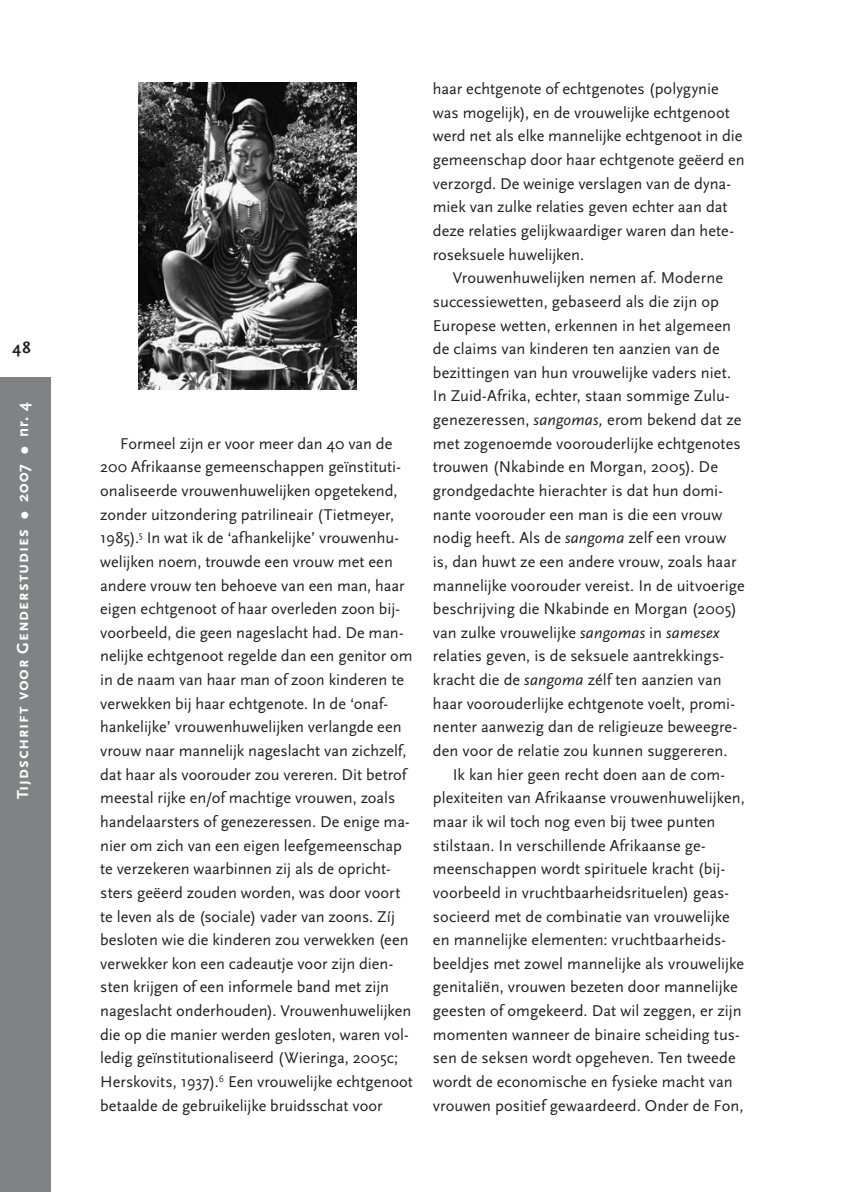
<style>
.page{position:relative;width:844px;height:1192px;background:#fff}
.page>*{position:absolute;margin:0;border:0;box-sizing:border-box;transform-origin:0 0}
.t1{font:700 16.62px "Scala Sans Caps";letter-spacing:.05em;color:#fff}
.t2{font:700 16.62px "Scala Sans";color:#231f20}
.t3{font:16.28px/23.6px "Scala Sans";color:#231f20}
.s1{font-family:"Scala Sans"}
.s2{font-style:italic}
</style>
<div class="page">
<div style="left:0;top:378px;width:51px;height:813px;background:#808285"></div>
<img style="left:138px;top:82px;width:218px;height:307px">
<p class="t2" style="left:13px;top:338px;width:19px">48</p>
<p class="t1" style="left:13px;top:799px;width:398px;rotate:-90deg">Tijdschrift voor Genderstudies ● <span class="s1">2007</span> ● <span class="s1">nr. 4</span></p>
<p class="t3" style="left:100px;top:432px;width:314px;text-indent:20px">Formeel zijn er voor meer dan 40 van de 200 Afrikaanse gemeenschappen geïnstituti&shy;onaliseerde vrouwenhuwelijken opgetekend, zonder uitzondering patrilineair (Tietmeyer, 1985).<sup>5</sup> In wat ik de ‘afhankelijke’ vrouwenhu&shy;welijken noem, trouwde een vrouw met een andere vrouw ten behoeve van een man, haar eigen echtgenoot of haar overleden zoon bij&shy;voorbeeld, die geen nageslacht had. De man&shy;nelijke echtgenoot regelde dan een genitor om in de naam van haar man of zoon kinderen te verwekken bij haar echtgenote. In de ‘onaf&shy;hankelijke’ vrouwenhuwelijken verlangde een vrouw naar mannelijk nageslacht van zichzelf, dat haar als voorouder zou vereren. Dit betrof meestal rijke en/of machtige vrouwen, zoals handelaarsters of genezeressen. De enige ma&shy;nier om zich van een eigen leefgemeenschap te verzekeren waarbinnen zij als de opricht&shy;sters geëerd zouden worden, was door voort te leven als de (sociale) vader van zoons. Zíj besloten wie die kinderen zou verwekken (een verwekker kon een cadeautje voor zijn dien&shy;sten krijgen of een informele band met zijn nageslacht onderhouden). Vrouwenhuwelijken die op die manier werden gesloten, waren vol&shy;ledig geïnstitutionaliseerd (Wieringa, 2005c; Herskovits, 1937).<sup>6</sup> Een vrouwelijke echtgenoot betaalde de gebruikelijke bruidsschat voor</p>
<p class="t3" style="left:433px;top:77px;width:313px">haar echtgenote of echtgenotes (polygynie was mogelijk), en de vrouwelijke echtgenoot werd net als elke mannelijke echtgenoot in die gemeenschap door haar echtgenote geëerd en verzorgd. De weinige verslagen van de dyna&shy;miek van zulke relaties geven echter aan dat deze relaties gelijkwaardiger waren dan hete&shy;roseksuele huwelijken.</p>
<p class="t3" style="left:433px;top:266px;width:313px;text-indent:20px">Vrouwenhuwelijken nemen af. Moderne successiewetten, gebaseerd als die zijn op Europese wetten, erkennen in het algemeen de claims van kinderen ten aanzien van de bezittingen van hun vrouwelijke vaders niet.<br>In Zuid-Afrika, echter, staan sommige Zulu&shy;genezeressen, <span class="s2">sangomas,</span> erom bekend dat ze met zogenoemde voorouderlijke echtgenotes trouwen (Nkabinde en Morgan, 2005). De grondgedachte hierachter is dat hun domi&shy;nante voorouder een man is die een vrouw nodig heeft. Als de <span class="s2">sangoma</span> zelf een vrouw is, dan huwt ze een andere vrouw, zoals haar mannelijke voorouder vereist. In de uitvoerige beschrijving die Nkabinde en Morgan (2005) van zulke vrouwelijke <span class="s2">sangomas</span> in <span class="s2">samesex </span>relaties geven, is de seksuele aantrekkings&shy;kracht die de <span class="s2">sangoma</span> zélf ten aanzien van haar voorouderlijke echtgenote voelt, promi&shy;nenter aanwezig dan de religieuze beweegre&shy;den voor de relatie zou kunnen suggereren.</p>
<p class="t3" style="left:433px;top:762px;width:313px;text-indent:20px">Ik kan hier geen recht doen aan de com&shy;plexiteiten van Afrikaanse vrouwenhuwelijken, maar ik wil toch nog even bij twee punten stilstaan. In verschillende Afrikaanse ge&shy;meenschappen wordt spirituele kracht (bij&shy;voorbeeld in vruchtbaarheidsrituelen) geas&shy;socieerd met de combinatie van vrouwelijke en mannelijke elementen: vruchtbaarheids&shy;beeldjes met zowel mannelijke als vrouwelijke genitaliën, vrouwen bezeten door mannelijke geesten of omgekeerd. Dat wil zeggen, er zijn momenten wanneer de binaire scheiding tus&shy;sen de seksen wordt opgeheven. Ten tweede wordt de economische en fysieke macht van vrouwen positief gewaardeerd. Onder de Fon,</p>
</div>
